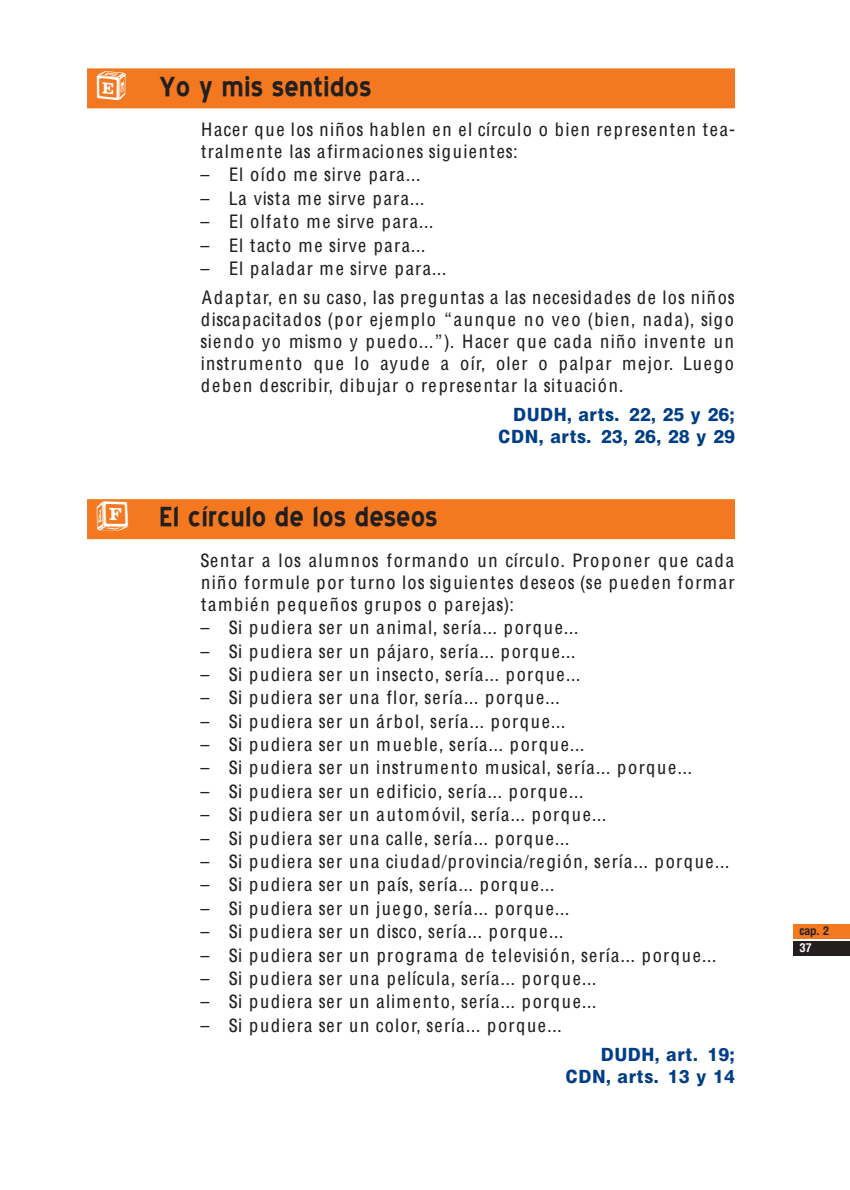
<style>
.page{position:relative;width:850px;height:1190px;background:#fff}
.page>*{position:absolute;margin:0;border:0;box-sizing:border-box;transform-origin:0 0}
.t1{font:700 34px "Blue Highway";color:#231f1f}
.t2{font:18px/22px "Helvetica LTMM 68 1000";letter-spacing:.075em;color:#231f1f;text-align:justify}
.t3{font:18px/22px "Helvetica LTMM 68 1000";letter-spacing:.095em;color:#231f1f}
.t4{font:18px/29px "Helvetica LTMM 68 1000";letter-spacing:.1em;color:#231f1f}
.t5{font:18px/22px "Helvetica LTMM 667 1000";letter-spacing:.015em;color:#003e88;text-align:right}
.t6{font:12px/17px "Helvetica LTMM 401 734";color:#231f1f}
.s1{font-family:"P22 Toy Box Blocks";font-weight:400;color:#fff}
.s2{font-family:"Helvetica LTMM 68 933"}
.s3{font-family:"Helvetica LTMM 1 667"}
.s4{font-family:"Helvetica LTMM 68 1"}
.s5{font-family:"Helvetica LTMM 68 667"}
.s6{font-family:"Helvetica LTMM 667 867"}
.s7{font-family:"Helvetica LTMM 800 401"}
.s8{font-family:"Helvetica LTMM 734 600"}
.s9{font-family:"Helvetica LTMM 667 933"}
.s10{font-family:"Helvetica LTMM 667 800"}
.s11{font-family:"Helvetica LTMM 68 734"}
.s12{font-family:"Helvetica LTMM 467 267"}
.s13{font-family:"Helvetica LTMM 401 667"}
.s14{font-family:"Helvetica LTMM 401 867"}
.s15{color:#fff}
</style>
<div class="page">
<div style="left:87px;top:68px;width:648px;height:40px;background:#f4781f"></div>
<div style="left:87px;top:499px;width:648px;height:40px;background:#f4781f"></div>
<div style="left:794px;top:924px;width:56px;height:14px;background:#f4781f"></div>
<div style="left:794px;top:941px;width:56px;height:14px;background:#231f1f"></div>
<h1 class="t1" style="left:96px;top:71px;width:277px"><span class="s1">e)</span> Yo y mis sentidos</h1>
<p class="t3" style="left:201px;top:118px;width:535px">Ha<span class="s2">c</span>er que lo<span class="s3">s</span> niño<span class="s3">s</span> hablen en el <span class="s2">c</span>ír<span class="s2">c</span>ulo o bien repre<span class="s3">s</span>enten tea&shy;tralmente la<span class="s3">s</span> afirma<span class="s2">c</span>ione<span class="s3">s s</span>iguiente<span class="s3">s</span>:</p>
<p class="t2" style="left:200px;top:163px;width:221px"><span class="s4">–</span> El oído me <span class="s3">s</span>irve para<span class="s5">...</span></p>
<p class="t2" style="left:200px;top:186px;width:225px"><span class="s4">–</span> <span class="s2">L</span>a vi<span class="s3">s</span>ta me <span class="s3">s</span>irve para<span class="s5">...</span></p>
<p class="t2" style="left:200px;top:210px;width:234px"><span class="s4">–</span> El olfato me <span class="s3">s</span>irve para<span class="s5">...</span></p>
<p class="t2" style="left:200px;top:233px;width:226px"><span class="s4">–</span> El ta<span class="s2">c</span>to me <span class="s3">s</span>irve para<span class="s5">...</span></p>
<p class="t4" style="left:200px;top:253px;width:536px"><span class="s4">–</span> El paladar me <span class="s3">s</span>irve para<span class="s5">...<br></span>Adaptar<span class="s5">,</span> en <span class="s3">s</span>u <span class="s2">c</span>a<span class="s3">s</span>o<span class="s5">,</span> la<span class="s3">s</span> pregunta<span class="s3">s</span> a la<span class="s3">s</span> ne<span class="s2">c</span>e<span class="s3">s</span>idade<span class="s3">s</span> de lo<span class="s3">s</span> niño<span class="s3">s</span></p>
<p class="t2" style="left:200px;top:308px;width:535px">di<span class="s3">s</span><span class="s2">c</span>apa<span class="s2">c</span>itado<span class="s3">s</span> (por ejemplo “aunque no veo (bien<span class="s5">,</span> nada)<span class="s5">,</span> <span class="s3">s</span>igo <span class="s3">s</span>iendo yo mi<span class="s3">s</span>mo y puedo<span class="s5">...</span>”)<span class="s5">.</span> Ha<span class="s2">c</span>er que <span class="s2">c</span>ada niño invente un in<span class="s3">s</span>trumento que lo ayude a oír<span class="s5">,</span> oler o palpar mejor<span class="s5">.</span> <span class="s2">L</span>uego deben de<span class="s3">s</span><span class="s2">c</span>ribir<span class="s5">,</span> dibujar o repre<span class="s3">s</span>entar la <span class="s3">s</span>itua<span class="s2">c</span>ión<span class="s5">.</span></p>
<p class="t5" style="left:499px;top:403px;width:238px">D<span class="s6">U</span>D<span class="s6">H</span><span class="s7">,</span> art<span class="s8">s</span><span class="s7">.</span> 22<span class="s7">,</span> 25 y 26<span class="s9">;<br></span><span class="s10">C</span>DN<span class="s7">,</span> art<span class="s8">s</span><span class="s7">.</span> 23<span class="s7">,</span> 26<span class="s7">,</span> 28 y 29</p>
<h1 class="t1" style="left:96px;top:501px;width:344px"><span class="s1">f)</span> El círculo de los deseos</h1>
<p class="t2" style="left:200px;top:549px;width:536px"><span class="s11">S</span>entar a lo<span class="s3">s</span> alumno<span class="s3">s</span> formando un <span class="s2">c</span>ír<span class="s2">c</span>ulo<span class="s5">.</span> <span class="s2">P</span>roponer que <span class="s2">c</span>ada niño formule por turno lo<span class="s3">s s</span>iguiente<span class="s3">s</span> de<span class="s3">s</span>eo<span class="s3">s</span> (<span class="s3">s</span>e pueden formar también pequeño<span class="s3">s</span> grupo<span class="s3">s</span> o pareja<span class="s3">s</span>):</p>
<p class="t2" style="left:200px;top:616px;width:379px"><span class="s4">–</span> <span class="s11">S</span>i pudiera <span class="s3">s</span>er un animal<span class="s5">,</span> <span class="s3">s</span>ería<span class="s5">...</span> porque<span class="s5">...</span></p>
<p class="t2" style="left:200px;top:639px;width:376px"><span class="s4">–</span> <span class="s11">S</span>i pudiera <span class="s3">s</span>er un pájaro<span class="s5">,</span> <span class="s3">s</span>ería<span class="s5">...</span> porque<span class="s5">...</span></p>
<p class="t2" style="left:200px;top:663px;width:381px"><span class="s4">–</span> <span class="s11">S</span>i pudiera <span class="s3">s</span>er un in<span class="s3">s</span>e<span class="s2">c</span>to<span class="s5">,</span> <span class="s3">s</span>ería<span class="s5">...</span> porque<span class="s5">...</span></p>
<p class="t2" style="left:200px;top:686px;width:361px"><span class="s4">–</span> <span class="s11">S</span>i pudiera <span class="s3">s</span>er una flor<span class="s5">,</span> <span class="s3">s</span>ería<span class="s5">...</span> porque<span class="s5">...</span></p>
<p class="t2" style="left:200px;top:709px;width:366px"><span class="s4">–</span> <span class="s11">S</span>i pudiera <span class="s3">s</span>er un árbol<span class="s5">,</span> <span class="s3">s</span>ería<span class="s5">...</span> porque<span class="s5">...</span></p>
<p class="t2" style="left:200px;top:733px;width:385px"><span class="s4">–</span> <span class="s11">S</span>i pudiera <span class="s3">s</span>er un mueble<span class="s5">,</span> <span class="s3">s</span>ería<span class="s5">...</span> porque<span class="s5">...</span></p>
<p class="t2" style="left:200px;top:756px;width:493px"><span class="s4">–</span> <span class="s11">S</span>i pudiera <span class="s3">s</span>er un in<span class="s3">s</span>trumento mu<span class="s3">s</span>i<span class="s2">c</span>al<span class="s5">,</span> <span class="s3">s</span>ería<span class="s5">...</span> porque<span class="s5">...</span></p>
<p class="t2" style="left:200px;top:780px;width:384px"><span class="s4">–</span> <span class="s11">S</span>i pudiera <span class="s3">s</span>er un edifi<span class="s2">c</span>io<span class="s5">,</span> <span class="s3">s</span>ería<span class="s5">...</span> porque<span class="s5">...</span></p>
<p class="t2" style="left:200px;top:803px;width:407px"><span class="s4">–</span> <span class="s11">S</span>i pudiera <span class="s3">s</span>er un automóvil<span class="s5">,</span> <span class="s3">s</span>ería<span class="s5">...</span> porque<span class="s5">...</span></p>
<p class="t2" style="left:200px;top:826px;width:370px"><span class="s4">–</span> <span class="s11">S</span>i pudiera <span class="s3">s</span>er una <span class="s2">c</span>alle<span class="s5">,</span> <span class="s3">s</span>ería<span class="s5">...</span> porque<span class="s5">...</span></p>
<p class="t2" style="left:200px;top:850px;width:530px"><span class="s4">–</span> <span class="s11">S</span>i pudiera <span class="s3">s</span>er una <span class="s2">c</span>iudad<span class="s4">/</span>provin<span class="s2">c</span>ia<span class="s4">/</span>región<span class="s5">,</span> <span class="s3">s</span>ería<span class="s5">...</span> porque<span class="s5">...</span></p>
<p class="t2" style="left:200px;top:873px;width:355px"><span class="s4">–</span> <span class="s11">S</span>i pudiera <span class="s3">s</span>er un paí<span class="s3">s</span><span class="s5">,</span> <span class="s3">s</span>ería<span class="s5">...</span> porque<span class="s5">...</span></p>
<p class="t2" style="left:200px;top:897px;width:370px"><span class="s4">–</span> <span class="s11">S</span>i pudiera <span class="s3">s</span>er un juego<span class="s5">,</span> <span class="s3">s</span>ería<span class="s5">...</span> porque<span class="s5">...</span></p>
<p class="t2" style="left:200px;top:920px;width:364px"><span class="s4">–</span> <span class="s11">S</span>i pudiera <span class="s3">s</span>er un di<span class="s3">s</span><span class="s2">c</span>o<span class="s5">,</span> <span class="s3">s</span>ería<span class="s5">...</span> porque<span class="s5">...</span></p>
<p class="t2" style="left:200px;top:943px;width:517px"><span class="s4">–</span> <span class="s11">S</span>i pudiera <span class="s3">s</span>er un programa de televi<span class="s3">s</span>ión<span class="s5">,</span> <span class="s3">s</span>ería<span class="s5">...</span> porque<span class="s5">...</span></p>
<p class="t2" style="left:200px;top:967px;width:397px"><span class="s4">–</span> <span class="s11">S</span>i pudiera <span class="s3">s</span>er una pelí<span class="s2">c</span>ula<span class="s5">,</span> <span class="s3">s</span>ería<span class="s5">...</span> porque<span class="s5">...</span></p>
<p class="t2" style="left:200px;top:990px;width:397px"><span class="s4">–</span> <span class="s11">S</span>i pudiera <span class="s3">s</span>er un alimento<span class="s5">,</span> <span class="s3">s</span>ería<span class="s5">...</span> porque<span class="s5">...</span></p>
<p class="t2" style="left:200px;top:1013px;width:363px"><span class="s4">–</span> <span class="s11">S</span>i pudiera <span class="s3">s</span>er un <span class="s2">c</span>olor<span class="s5">,</span> <span class="s3">s</span>ería<span class="s5">...</span> porque<span class="s5">...</span></p>
<p class="t5" style="left:566px;top:1042px;width:171px">D<span class="s6">U</span>D<span class="s6">H</span><span class="s7">,</span> art<span class="s7">.</span> 19<span class="s9">;<br></span><span class="s10">C</span>DN<span class="s7">,</span> art<span class="s8">s</span><span class="s7">.</span> 13 y 14</p>
<p class="t6" style="left:799px;top:922px;width:31px"><span class="s12">c</span><span class="s13">a</span><span class="s14">p</span>. 2<br><span class="s15">37</span></p>
</div>
